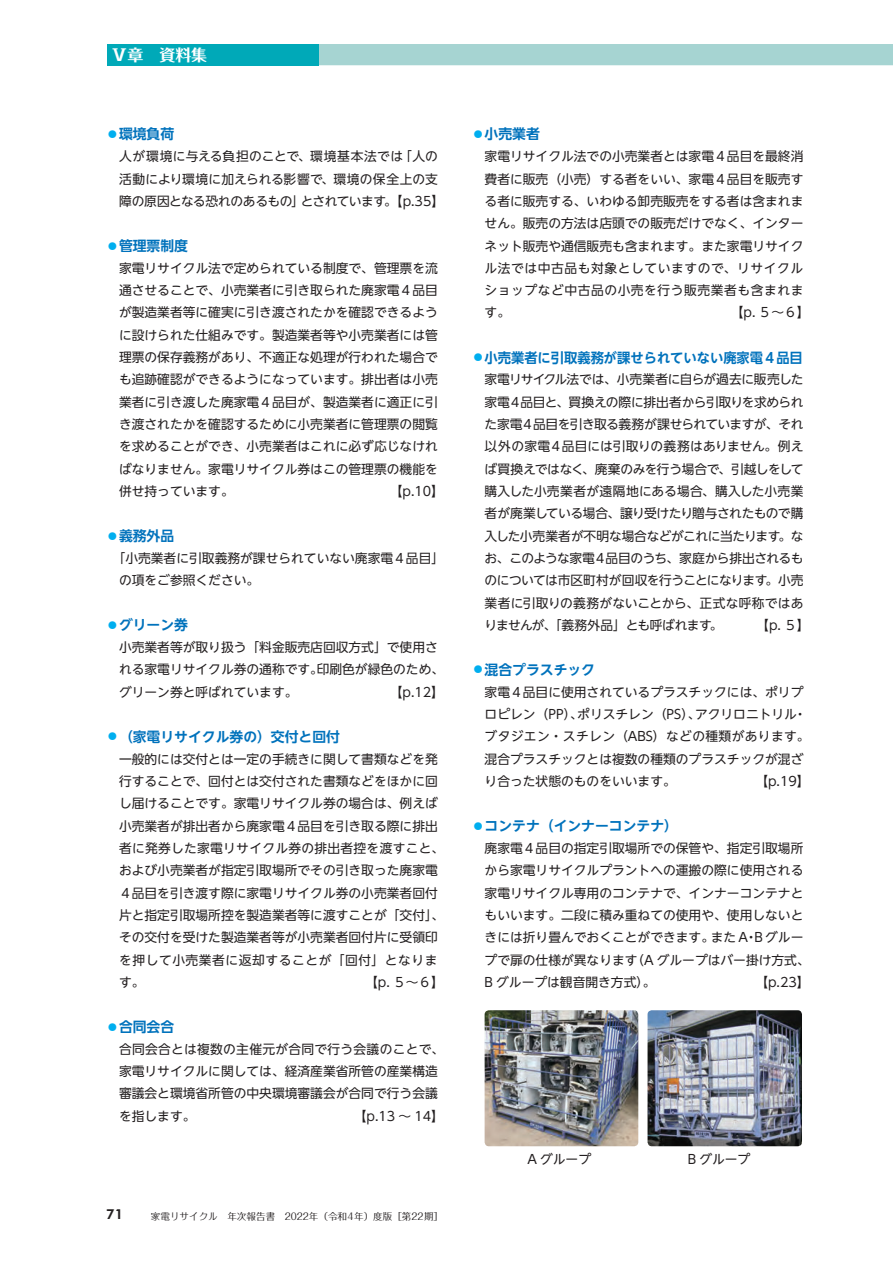
<style>
.page{position:relative;width:893px;height:1263px;background:#fff}
.page>*{position:absolute;margin:0;border:0;box-sizing:border-box;transform-origin:0 0}
.t1{font:15.9px "Folk Pro Bold 90 msp RKSJ H";color:#fff}
.t2{font:13.8px "UD Shin Go NT Pr 6 N De Bold 90 msp RKSJ H";color:#0072bc}
.t3{font:13.8px "UD Shin Go NT Pr 6 N De Bold 90 msp RKSJ H";color:#0072bc;scale:.96 1}
.t4{font:800 13.8px "Futura BT";color:#231f20}
.t5{font:12.75px/22.4px "UD Shin Go NT Pr 6 N Reg 90 msp RKSJ H";color:#231f20}
.t6{font:9.6px "Folk Pro Regular 90 msp RKSJ H";color:#231f20}
.s1{font-family:"UD Shin Go NT Pr 6 N Reg 90 msp RKSJ H";font-size:12.75px;color:#00aeef}
</style>
<div class="page">
<img style="left:485px;top:1010px;width:153px;height:136px;border-radius:4px">
<img style="left:647px;top:1010px;width:155px;height:136px;border-radius:4px">
<div style="left:315px;top:44px;width:578px;height:21px;background:#a6d4d2"></div>
<div style="left:107px;top:44px;width:211px;height:21px;background:#00a9b8"></div>
<p class="t1" style="left:112px;top:49px;width:97px">Ⅴ章　資料集</p>
<p class="t2" style="left:106px;top:129px;width:70px"><span class="s1">●</span>環境負荷</p>
<p class="t5" style="left:119px;top:147px;width:327px">人が環境に与える負担のことで、環境基本法では「人の活動により環境に加えられる影響で、環境の保全上の支障の原因となる恐れのあるもの」とされています。【p.35】</p>
<p class="t2" style="left:106px;top:241px;width:83px"><span class="s1">●</span>管理票制度</p>
<p class="t5" style="left:119px;top:259px;width:320px;text-align:justify">家電リサイクル法で定められている制度で、管理票を流通させることで、小売業者に引き取られた廃家電４品目が製造業者等に確実に引き渡されたかを確認できるように設けられた仕組みです。製造業者等や小売業者には管理票の保存義務があり、不適正な処理が行われた場合でも追跡確認ができるようになっています。排出者は小売業者に引き渡した廃家電４品目が、製造業者に適正に引き渡されたかを確認するために小売業者に管理票の閲覧を求めることができ、小売業者はこれに必ず応じなければなりません。家電リサイクル券はこの管理票の機能を併せ持っています。</p>
<p class="t5" style="left:390px;top:482px;width:56px">【p.10】</p>
<p class="t2" style="left:106px;top:531px;width:70px"><span class="s1">●</span>義務外品</p>
<p class="t5" style="left:119px;top:549px;width:327px;text-indent:-6px">「小売業者に引取義務が課せられていない廃家電４品目」の項をご参照ください。</p>
<p class="t2" style="left:106px;top:620px;width:83px"><span class="s1">●</span>グリーン券</p>
<p class="t5" style="left:119px;top:638px;width:327px">小売業者等が取り扱う「料金販売店回収方式」で使用される家電リサイクル券の通称です。印刷色が緑色のため、グリーン券と呼ばれています。</p>
<p class="t5" style="left:390px;top:683px;width:56px">【p.12】</p>
<p class="t2" style="left:106px;top:731px;width:235px"><span class="s1">●</span>（家電リサイクル券の）交付と回付</p>
<p class="t5" style="left:119px;top:750px;width:327px">一般的には交付とは一定の手続きに関して書類などを発行することで、回付とは交付された書類などをほかに回し届けることです。家電リサイクル券の場合は、例えば小売業者が排出者から廃家電４品目を引き取る際に排出者に発券した家電リサイクル券の排出者控を渡すこと、および小売業者が指定引取場所でその引き取った廃家電<br>４品目を引き渡す際に家電リサイクル券の小売業者回付片と指定引取場所控を製造業者等に渡すことが「交付」、その交付を受けた製造業者等が小売業者回付片に受領印を押して小売業者に返却することが「回付」となります。</p>
<p class="t5" style="left:365px;top:973px;width:80px">【p. ５～６】</p>
<p class="t2" style="left:106px;top:1022px;width:70px"><span class="s1">●</span>合同会合</p>
<p class="t5" style="left:119px;top:1040px;width:327px">合同会合とは複数の主催元が合同で行う会議のことで、家電リサイクルに関しては、経済産業省所管の産業構造審議会と環境省所管の中央環境審議会が合同で行う会議を指します。</p>
<p class="t5" style="left:354px;top:1107px;width:92px">【p.13 ～ 14】</p>
<p class="t4" style="left:106px;top:1206px;width:18px">71</p>
<p class="t6" style="left:151px;top:1212px;width:294px">家電リサイクル　年次報告書　2022年（令和4年）度版［第22期］</p>
<p class="t2" style="left:472px;top:129px;width:70px"><span class="s1">●</span>小売業者</p>
<p class="t5" style="left:485px;top:147px;width:320px;text-align:justify">家電リサイクル法での小売業者とは家電４品目を最終消費者に販売（小売）する者をいい、家電４品目を販売する者に販売する、いわゆる卸売販売をする者は含まれません。販売の方法は店頭での販売だけでなく、インターネット販売や通信販売も含まれます。また家電リサイクル法では中古品も対象としていますので、リサイクルショップなど中古品の小売を行う販売業者も含まれます。</p>
<p class="t5" style="left:731px;top:303px;width:80px">【p. ５～６】</p>
<p class="t3" style="left:472px;top:352px;width:346px"><span class="s1">●</span>小売業者に引取義務が課せられていない廃家電４品目</p>
<p class="t5" style="left:485px;top:370px;width:320px;text-align:justify">家電リサイクル法では、小売業者に自らが過去に販売した家電４品目と、買換えの際に排出者から引取りを求められた家電４品目を引き取る義務が課せられていますが、それ以外の家電４品目には引取りの義務はありません。例えば買換えではなく、廃棄のみを行う場合で、引越しをして購入した小売業者が遠隔地にある場合、購入した小売業者が廃業している場合、譲り受けたり贈与されたもので購入した小売業者が不明な場合などがこれに当たります。なお、このような家電４品目のうち、家庭から排出されるものについては市区町村が回収を行うことになります。小売業者に引取りの義務がないことから、正式な呼称ではありませんが、「義務外品」とも呼ばれます。</p>
<p class="t5" style="left:756px;top:616px;width:55px">【p. ５】</p>
<p class="t2" style="left:472px;top:665px;width:125px"><span class="s1">●</span>混合プラスチック</p>
<p class="t5" style="left:485px;top:683px;width:327px">家電４品目に使用されているプラスチックには、ポリプロピレン（PP）、ポリスチレン（PS）、アクリロニトリル・ブタジエン・スチレン（ABS）などの種類があります。混合プラスチックとは複数の種類のプラスチックが混ざり合った状態のものをいいます。</p>
<p class="t5" style="left:755px;top:772px;width:56px">【p.19】</p>
<p class="t2" style="left:472px;top:821px;width:208px"><span class="s1">●</span>コンテナ（インナーコンテナ）</p>
<p class="t5" style="left:485px;top:839px;width:327px">廃家電４品目の指定引取場所での保管や、指定引取場所から家電リサイクルプラントへの運搬の際に使用される家電リサイクル専用のコンテナで、インナーコンテナともいいます。二段に積み重ねての使用や、使用しないときには折り畳んでおくことができます。また A・B グループで扉の仕様が異なります（A グループはバー掛け方式、<br>B グループは観音開き方式）。</p>
<p class="t5" style="left:755px;top:973px;width:56px">【p.23】</p>
<p class="t5" style="left:527px;top:1150px;width:65px">A グループ</p>
<p class="t5" style="left:688px;top:1150px;width:64px">B グループ</p>
</div>
